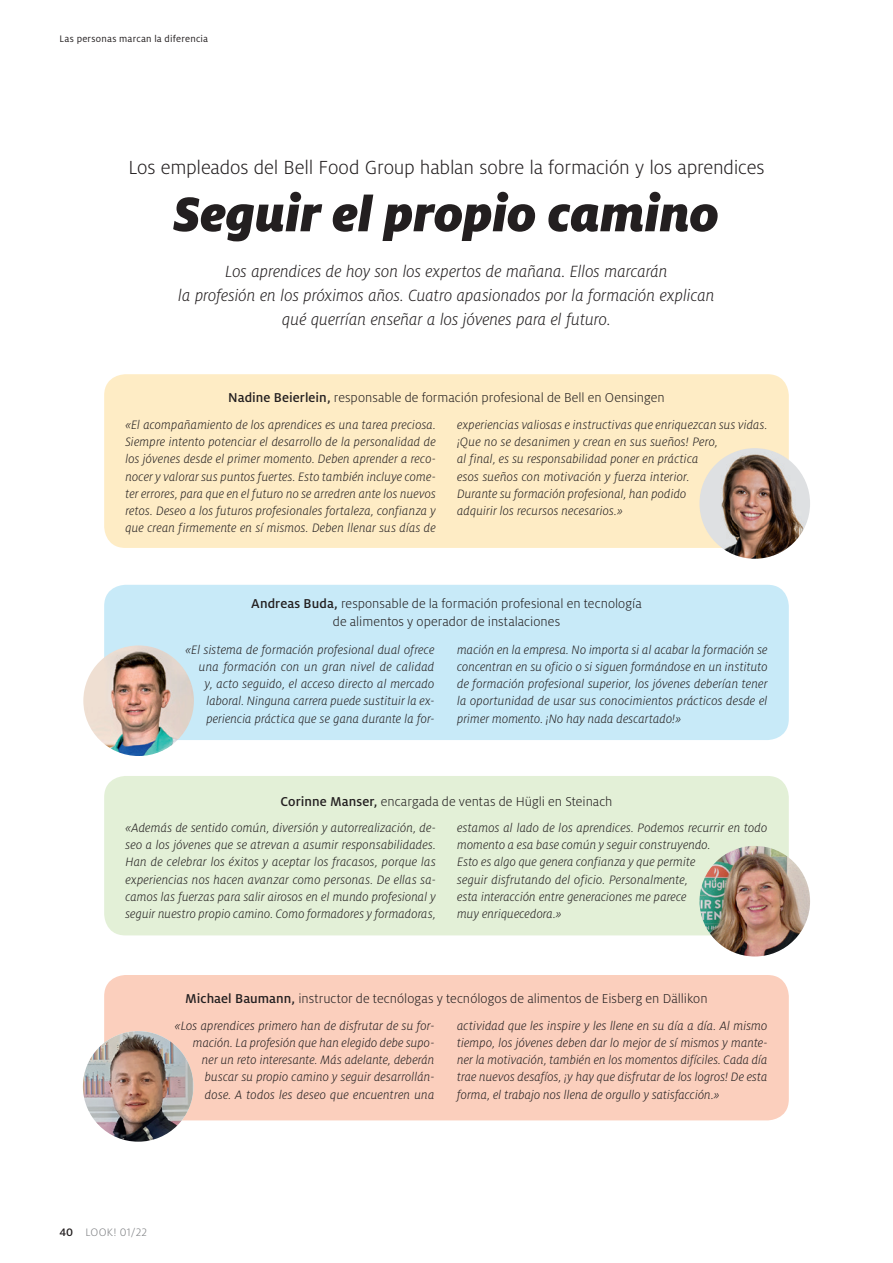
<style>
.page{position:relative;width:893px;height:1263px;background:#fff}
.page>*{position:absolute;margin:0;border:0;box-sizing:border-box;transform-origin:0 0}
.t1{font:italic 900 54px "Milo Pro";letter-spacing:-.005em;color:#231f20}
.t2{font:300 21px "Milo Pro";letter-spacing:-.005em;color:#231f20}
.t3{font:italic 300 18px/24px "Milo Pro";letter-spacing:-.005em;color:#231f20;text-align:center}
.t4{font:300 14.25px/17.2px "Milo Pro";letter-spacing:.005em;color:#231f20;text-align:center}
.t5{font:italic 300 13.5px/17.2px "Milo Pro";letter-spacing:.005em;color:#231f20;text-align:justify}
.t6{font:300 12px "Milo Pro";letter-spacing:.025em;color:#808285}
.t7{font:10.5px "Milo Pro";letter-spacing:.02em;color:#231f20}
.s1{font-weight:500}
.s2{font-weight:500;color:#231f20}
</style>
<div class="page">
<div style="left:104px;top:374px;width:685px;height:174px;background:#feecc5;border-radius:21px"></div>
<img style="left:699px;top:448px;width:111px;height:111px">
<div style="left:104px;top:585px;width:685px;height:155px;background:#c8eaf8;border-radius:21px"></div>
<div style="left:104px;top:776px;width:685px;height:159px;background:#e3f0d7;border-radius:21px"></div>
<img style="left:699px;top:846px;width:111px;height:110px">
<div style="left:104px;top:975px;width:685px;height:145px;background:#fbcfbd;border-radius:21px"></div>
<img style="left:83px;top:1031px;width:110px;height:111px;border-radius:55px">
<img style="left:83px;top:645px;width:111px;height:111px;border-radius:55px">
<p class="t7" style="left:60px;top:33px;width:150px">Las personas marcan la diferencia</p>
<h2 class="t2" style="left:128px;top:156px;width:638px">Los empleados del Bell Food Group hablan sobre la formación y los aprendices</h2>
<h1 class="t1" style="left:174px;top:182px;width:547px">Seguir el propio camino</h1>
<h3 class="t3" style="left:178px;top:259px;width:538px">Los aprendices de hoy son los expertos de mañana. Ellos marcarán<br>la profesión en los próximos años. Cuatro apasionados por la formación explican qué querrían enseñar a los jóvenes para el futuro.</h3>
<p class="t4" style="left:228px;top:389px;width:438px"><span class="s1">Nadine Beierlein,</span> responsable de formación profesional de Bell en Oensingen</p>
<p class="t5" style="left:125px;top:416px;width:312px">«El acompañamiento de los aprendices es una tarea preciosa.<br>Siempre intento potenciar el desarrollo de la personalidad de los jóvenes desde el primer momento. Deben aprender a reco&shy;nocer y valorar sus puntos fuertes. Esto también incluye come&shy;ter errores, para que en el futuro no se arredren ante los nuevos retos. Deseo a los futuros profesionales fortaleza, confianza y que crean firmemente en sí mismos. Deben llenar sus días de</p>
<p class="t5" style="left:457px;top:416px;width:312px;text-align:left">experiencias valiosas e instructivas que enriquezcan sus vidas. ¡Que no se desanimen y crean en sus sueños! Pero,<br>al final, es su responsabilidad poner en práctica<br>esos sueños con motivación y fuerza interior.<br>Durante su formación profesional, han podido<br>adquirir los recursos necesarios.»</p>
<p class="t4" style="left:251px;top:595px;width:392px"><span class="s1">Andreas Buda,</span> responsable de la formación profesional en tecnología de alimentos y operador de instalaciones</p>
<p class="t5" style="left:185px;top:641px;width:251px;text-align:right">«El sistema de formación profesional dual ofrece una formación con un gran nivel de calidad<br>y, acto seguido, el acceso directo al mercado laboral. Ninguna carrera puede sustituir la ex&shy;periencia práctica que se gana durante la for-</p>
<p class="t5" style="left:457px;top:641px;width:312px">mación en la empresa. No importa si al acabar la formación se concentran en su oficio o si siguen formándose en un instituto de formación profesional superior, los jóvenes deberían tener la oportunidad de usar sus conocimientos prácticos desde el primer momento. ¡No hay nada descartado!»</p>
<p class="t4" style="left:280px;top:793px;width:334px"><span class="s1">Corinne Manser,</span> encargada de ventas de Hügli en Steinach</p>
<p class="t5" style="left:125px;top:819px;width:312px">«Además de sentido común, diversión y autorrealización, de&shy;seo a los jóvenes que se atrevan a asumir responsabilidades.<br>Han de celebrar los éxitos y aceptar los fracasos, porque las experiencias nos hacen avanzar como personas. De ellas sa&shy;camos las fuerzas para salir airosos en el mundo profesional y seguir nuestro propio camino. Como formadores y formadoras,</p>
<p class="t5" style="left:457px;top:819px;width:312px;text-align:left">estamos al lado de los aprendices. Podemos recurrir en todo momento a esa base común y seguir construyendo.<br>Esto es algo que genera confianza y que permite<br>seguir disfrutando del oficio. Personalmente,<br>esta interacción entre generaciones me parece<br>muy enriquecedora.»</p>
<p class="t4" style="left:185px;top:990px;width:524px"><span class="s1">Michael Baumann,</span> instructor de tecnólogas y tecnólogos de alimentos de Eisberg en Dällikon</p>
<p class="t5" style="left:175px;top:1017px;width:261px;text-align:right">«Los aprendices primero han de disfrutar de su for&shy;mación. La profesión que han elegido debe supo&shy;ner un reto interesante. Más adelante, deberán buscar su propio camino y seguir desarrollán-<br>dose. A todos les deseo que encuentren una</p>
<p class="t5" style="left:457px;top:1017px;width:312px">actividad que les inspire y les llene en su día a día. Al mismo tiempo, los jóvenes deben dar lo mejor de sí mismos y mante&shy;ner la motivación, también en los momentos difíciles. Cada día trae nuevos desafíos, ¡y hay que disfrutar de los logros! De esta forma, el trabajo nos llena de orgullo y satisfacción.»</p>
<p class="t6" style="left:60px;top:1226px;width:89px"><span class="s2">40</span> LOOK! 01/22</p>
</div>
